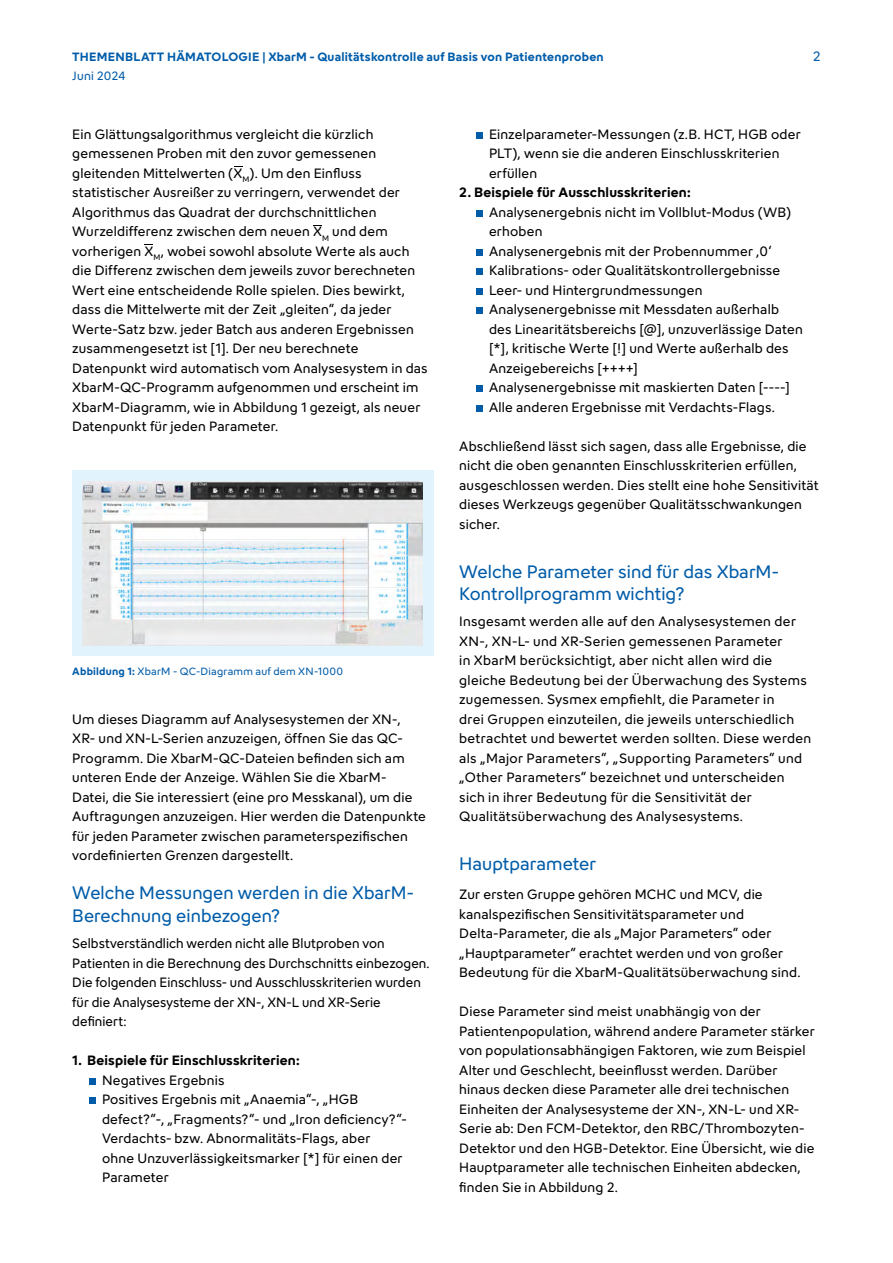
<style>
.page{position:relative;width:893px;height:1263px;background:#fff}
.page>*{position:absolute;margin:0;border:0;box-sizing:border-box;transform-origin:0 0}
.Subline_12_15{font:18px/22.5px "Sysmex";letter-spacing:.005em;color:#005ca9}
.Copy_Regular_9_13{font:13.5px/19.5px "Sysmex";letter-spacing:.015em;color:#000}
.Copy_Regular_9_13-2{font:700 13.5px "Sysmex";letter-spacing:.01em;color:#000}
.t1{font:13.5px "Sysmex";color:#005ca9}
.t2{font:700 12px "Sysmex";letter-spacing:.015em;color:#005ca9}
.t3{font:12px "Sysmex";letter-spacing:.015em;color:#005ca9}
.Image_description_7_9{font:10.5px "Sysmex";letter-spacing:.025em;color:#005ca9}
.s1{font-weight:700}
</style>
<div class="page">
<div style="left:72px;top:470px;width:362px;height:186px;background:#e1f3fd"></div>
<img style="left:83px;top:481px;width:340px;height:164px">
<div style="left:89px;top:1078px;width:7px;height:7px;background:#005ca9"></div>
<div style="left:89px;top:1097px;width:7px;height:7px;background:#005ca9"></div>
<div style="left:476px;top:132px;width:7px;height:7px;background:#005ca9"></div>
<div style="left:476px;top:210px;width:7px;height:7px;background:#005ca9"></div>
<div style="left:476px;top:249px;width:7px;height:7px;background:#005ca9"></div>
<div style="left:476px;top:268px;width:7px;height:7px;background:#005ca9"></div>
<div style="left:476px;top:288px;width:7px;height:7px;background:#005ca9"></div>
<div style="left:476px;top:307px;width:7px;height:7px;background:#005ca9"></div>
<div style="left:476px;top:385px;width:7px;height:7px;background:#005ca9"></div>
<div style="left:476px;top:405px;width:7px;height:7px;background:#005ca9"></div>
<p class="t2" style="left:72px;top:49px;width:533px">THEMENBLATT HÄMATOLOGIE | XbarM - Qualitätskontrolle auf Basis von Patientenproben</p>
<p class="t3" style="left:72px;top:68px;width:55px">Juni 2024</p>
<p class="t1" style="left:813px;top:47px;width:9px">2</p>
<p class="Copy_Regular_9_13" style="left:72px;top:124px;width:357px">Ein Glättungsalgorithmus vergleicht die kürzlich gemessenen Proben mit den zuvor gemessenen gleitenden Mittelwerten (X<sub>M</sub>). Um den Einfluss statistischer Ausreißer zu verringern, verwendet der Algorithmus das Quadrat der durchschnittlichen Wurzeldifferenz zwischen dem neuen X<sub>M</sub> und dem vorherigen X<sub>M</sub>, wobei sowohl absolute Werte als auch die Differenz zwischen dem jeweils zuvor berechneten Wert eine entscheidende Rolle spielen. Dies bewirkt, dass die Mittelwerte mit der Zeit „gleiten“, da jeder Werte-Satz bzw. jeder Batch aus anderen Ergebnissen zusammengesetzt ist [1]. Der neu berechnete Datenpunkt wird automatisch vom Analysesystem in das XbarM-QC-Programm aufgenommen und erscheint im XbarM-Diagramm, wie in Abbildung 1 gezeigt, als neuer Datenpunkt für jeden Parameter.</p>
<p class="Image_description_7_9" style="left:72px;top:664px;width:272px"><span class="s1">Abbildung 1:</span> XbarM - QC-Diagramm auf dem XN-1000</p>
<p class="Copy_Regular_9_13" style="left:72px;top:709px;width:355px">Um dieses Diagramm auf Analysesystemen der XN-, XR- und XN-L-Serien anzuzeigen, öffnen Sie das QC-Programm. Die XbarM-QC-Dateien befinden sich am unteren Ende der Anzeige. Wählen Sie die XbarM-Datei, die Sie interessiert (eine pro Messkanal), um die Auftragungen anzuzeigen. Hier werden die Datenpunkte für jeden Parameter zwischen parameterspezifischen vordefinierten Grenzen dargestellt.</p>
<p class="Subline_12_15" style="left:72px;top:881px;width:343px">Welche Messungen werden in die XbarM-<br>Berechnung einbezogen?</p>
<p class="Copy_Regular_9_13" style="left:72px;top:933px;width:359px">Selbstverständlich werden nicht alle Blutproben von Patienten in die Berechnung des Durchschnitts einbezogen.<br>Die folgenden Einschluss- und Ausschlusskriterien wurden für die Analysesysteme der XN-, XN-L und XR-Serie definiert:</p>
<p class="Copy_Regular_9_13-2" style="left:72px;top:1052px;width:229px">1. Beispiele für Einschlusskriterien:</p>
<p class="Copy_Regular_9_13" style="left:102px;top:1070px;width:124px">Negatives Ergebnis</p>
<p class="Copy_Regular_9_13" style="left:102px;top:1089px;width:306px">Positives Ergebnis mit „Anaemia“-, „HGB defect?“-, „Fragments?“- und „Iron deficiency?“- Verdachts- bzw. Abnormalitäts-Flags, aber<br>ohne Unzuverlässigkeitsmarker [*] für einen der Parameter</p>
<p class="Copy_Regular_9_13" style="left:489px;top:124px;width:313px">Einzelparameter-Messungen (z.B. HCT, HGB oder<br>PLT), wenn sie die anderen Einschlusskriterien erfüllen</p>
<p class="Copy_Regular_9_13-2" style="left:459px;top:184px;width:233px">2. Beispiele für Ausschlusskriterien:</p>
<p class="Copy_Regular_9_13" style="left:489px;top:202px;width:304px">Analysenergebnis nicht im Vollblut-Modus (WB) erhoben</p>
<p class="Copy_Regular_9_13" style="left:489px;top:241px;width:284px">Analysenergebnis mit der Probennummer ‚0‘</p>
<p class="Copy_Regular_9_13" style="left:489px;top:260px;width:293px">Kalibrations- oder Qualitätskontrollergebnisse</p>
<p class="Copy_Regular_9_13" style="left:489px;top:280px;width:215px">Leer- und Hintergrundmessungen</p>
<p class="Copy_Regular_9_13" style="left:489px;top:299px;width:315px">Analysenergebnisse mit Messdaten außerhalb des Linearitätsbereichs [@], unzuverlässige Daten [*], kritische Werte [!] und Werte außerhalb des Anzeigebereichs [++++]</p>
<p class="Copy_Regular_9_13" style="left:489px;top:377px;width:302px">Analysenergebnisse mit maskierten Daten [----]</p>
<p class="Copy_Regular_9_13" style="left:489px;top:397px;width:287px">Alle anderen Ergebnisse mit Verdachts-Flags.</p>
<p class="Copy_Regular_9_13" style="left:459px;top:436px;width:361px">Abschließend lässt sich sagen, dass alle Ergebnisse, die nicht die oben genannten Einschlusskriterien erfüllen, ausgeschlossen werden. Dies stellt eine hohe Sensitivität dieses Werkzeugs gegenüber Qualitätsschwankungen sicher.</p>
<p class="Subline_12_15" style="left:459px;top:559px;width:321px">Welche Parameter sind für das XbarM-<br>Kontrollprogramm wichtig?</p>
<p class="Copy_Regular_9_13" style="left:459px;top:611px;width:354px">Insgesamt werden alle auf den Analysesystemen der XN-, XN-L- und XR-Serien gemessenen Parameter<br>in XbarM berücksichtigt, aber nicht allen wird die gleiche Bedeutung bei der Überwachung des Systems zugemessen. Sysmex empfiehlt, die Parameter in<br>drei Gruppen einzuteilen, die jeweils unterschiedlich betrachtet und bewertet werden sollten. Diese werden als „Major Parameters“, „Supporting Parameters“ und „Other Parameters“ bezeichnet und unterscheiden sich in ihrer Bedeutung für die Sensitivität der Qualitätsüberwachung des Analysesystems.</p>
<p class="Subline_12_15" style="left:459px;top:852px;width:138px">Hauptparameter</p>
<p class="Copy_Regular_9_13" style="left:459px;top:884px;width:343px">Zur ersten Gruppe gehören MCHC und MCV, die kanalspezifischen Sensitivitätsparameter und Delta-Parameter, die als „Major Parameters“ oder „Hauptparameter“ erachtet werden und von großer Bedeutung für die XbarM-Qualitätsüberwachung sind.</p>
<p class="Copy_Regular_9_13" style="left:459px;top:1001px;width:357px">Diese Parameter sind meist unabhängig von der Patientenpopulation, während andere Parameter stärker von populationsabhängigen Faktoren, wie zum Beispiel Alter und Geschlecht, beeinflusst werden. Darüber hinaus decken diese Parameter alle drei technischen Einheiten der Analysesysteme der XN-, XN-L- und XR-Serie ab: Den FCM-Detektor, den RBC/Thrombozyten-Detektor und den HGB-Detektor. Eine Übersicht, wie die Hauptparameter alle technischen Einheiten abdecken, finden Sie in Abbildung 2.</p>
</div>
